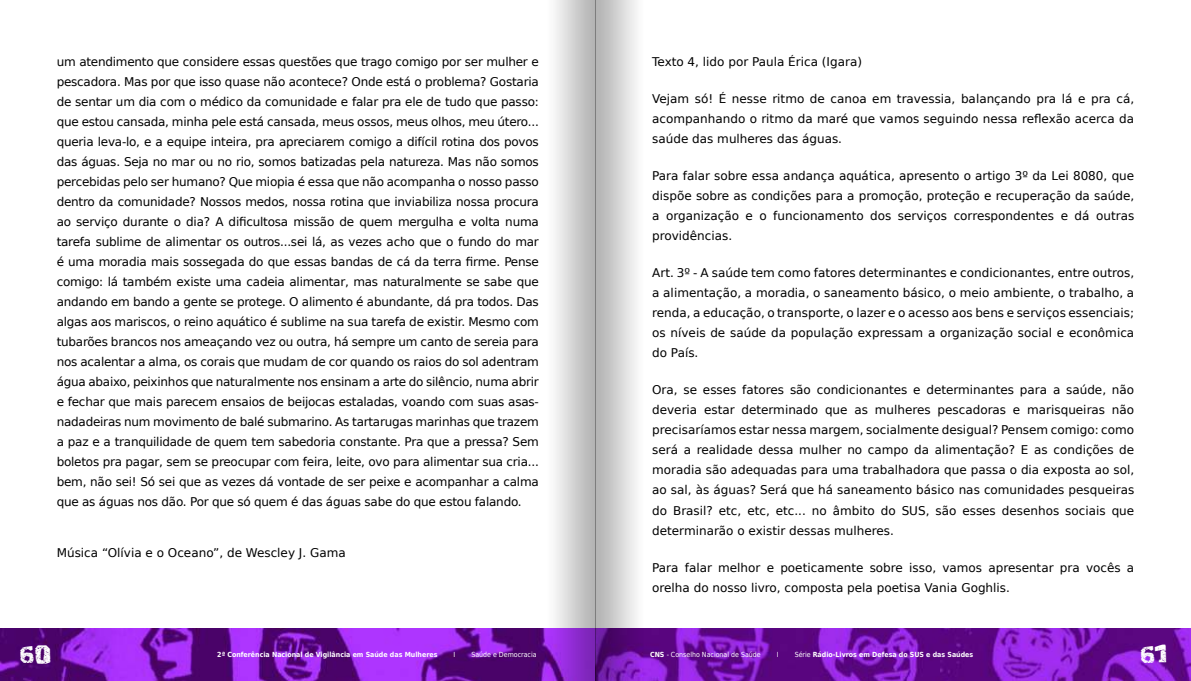
<style>
.page{position:relative;width:1191px;height:681px;background:#fff}
.page>*{position:absolute;margin:0;border:0;box-sizing:border-box;transform-origin:0 0}
.t1{font:24px "Cordel Encarnado";color:#fff}
.t2{font:12px/20px "DejaVu Sans";color:#000;text-align:justify}
.t3{font:700 7px "DejaVu Sans Condensed";color:#fff}
.t4{font:7px "DejaVu Sans Condensed";color:#fff}
.s1{font-weight:700}
.s2{font-weight:400}
</style>
<div class="page">
<img style="left:0;top:628px;width:1191px;height:52px">
<img style="left:546px;top:0;width:99px;height:680px">
<p class="t2" style="left:57px;top:51px;width:483px">um atendimento que considere essas questões que trago comigo por ser mulher e pescadora. Mas por que isso quase não acontece? Onde está o problema? Gostaria de sentar um dia com o médico da comunidade e falar pra ele de tudo que passo: que estou cansada, minha pele está cansada, meus ossos, meus olhos, meu útero... queria leva-lo, e a equipe inteira, pra apreciarem comigo a difícil rotina dos povos das águas. Seja no mar ou no rio, somos batizadas pela natureza. Mas não somos percebidas pelo ser humano? Que miopia é essa que não acompanha o nosso passo dentro da comunidade? Nossos medos, nossa rotina que inviabiliza nossa procura ao serviço durante o dia? A dificultosa missão de quem mergulha e volta numa tarefa sublime de alimentar os outros...sei lá, as vezes acho que o fundo do mar é uma moradia mais sossegada do que essas bandas de cá da terra firme. Pense comigo: lá também existe uma cadeia alimentar, mas naturalmente se sabe que andando em bando a gente se protege. O alimento é abundante, dá pra todos. Das algas aos mariscos, o reino aquático é sublime na sua tarefa de existir. Mesmo com tubarões brancos nos ameaçando vez ou outra, há sempre um canto de sereia para nos acalentar a alma, os corais que mudam de cor quando os raios do sol adentram água abaixo, peixinhos que naturalmente nos ensinam a arte do silêncio, numa abrir e fechar que mais parecem ensaios de beijocas estaladas, voando com suas asas&shy;nadadeiras num movimento de balé submarino. As tartarugas marinhas que trazem a paz e a tranquilidade de quem tem sabedoria constante. Pra que a pressa? Sem boletos pra pagar, sem se preocupar com feira, leite, ovo para alimentar sua cria... bem, não sei! Só sei que as vezes dá vontade de ser peixe e acompanhar a calma que as águas nos dão. Por que só quem é das águas sabe do que estou falando.</p>
<p class="t2" style="left:57px;top:542px;width:291px">Música “Olívia e o Oceano”, de Wescley J. Gama</p>
<p class="t2" style="left:652px;top:51px;width:211px">Texto 4, lido por Paula Érica (Igara)</p>
<p class="t2" style="left:652px;top:88px;width:483px">Vejam só! É nesse ritmo de canoa em travessia, balançando pra lá e pra cá, acompanhando o ritmo da maré que vamos seguindo nessa reflexão acerca da saúde das mulheres das águas.</p>
<p class="t2" style="left:652px;top:165px;width:483px">Para falar sobre essa andança aquática, apresento o artigo 3º da Lei 8080, que dispõe sobre as condições para a promoção, proteção e recuperação da saúde, a organização e o funcionamento dos serviços correspondentes e dá outras providências.</p>
<p class="t2" style="left:652px;top:262px;width:483px">Art. 3º - A saúde tem como fatores determinantes e condicionantes, entre outros, a alimentação, a moradia, o saneamento básico, o meio ambiente, o trabalho, a renda, a educação, o transporte, o lazer e o acesso aos bens e serviços essenciais; os níveis de saúde da população expressam a organização social e econômica do País.</p>
<p class="t2" style="left:652px;top:379px;width:483px">Ora, se esses fatores são condicionantes e determinantes para a saúde, não deveria estar determinado que as mulheres pescadoras e marisqueiras não precisaríamos estar nessa margem, socialmente desigual? Pensem comigo: como será a realidade dessa mulher no campo da alimentação? E as condições de moradia são adequadas para uma trabalhadora que passa o dia exposta ao sol, ao sal, às águas? Será que há saneamento básico nas comunidades pesqueiras do Brasil? etc, etc, etc... no âmbito do SUS, são esses desenhos sociais que determinarão o existir dessas mulheres.</p>
<p class="t2" style="left:652px;top:556px;width:483px">Para falar melhor e poeticamente sobre isso, vamos apresentar pra vocês a orelha do nosso livro, composta pela poetisa Vania Goghlis.</p>
<h1 class="t1" style="left:19px;top:640px;width:34px">60</h1>
<p class="t3" style="left:217px;top:648px;width:222px">2ª Conferência Nacional de Vigilância em Saúde das Mulheres</p>
<p class="t4" style="left:453px;top:648px;width:3px">I</p>
<p class="t4" style="left:471px;top:648px;width:67px">Saúde e Democracia</p>
<p class="t4" style="left:650px;top:648px;width:112px"><span class="s1">CNS</span> - Conselho Nacional de Saúde</p>
<p class="t4" style="left:777px;top:648px;width:3px">I</p>
<p class="t3" style="left:794px;top:648px;width:180px"><span class="s2">Série</span> Rádio-Livros em Defesa do SUS e das Saúdes</p>
<h1 class="t1" style="left:1139px;top:640px;width:29px">61</h1>
</div>
